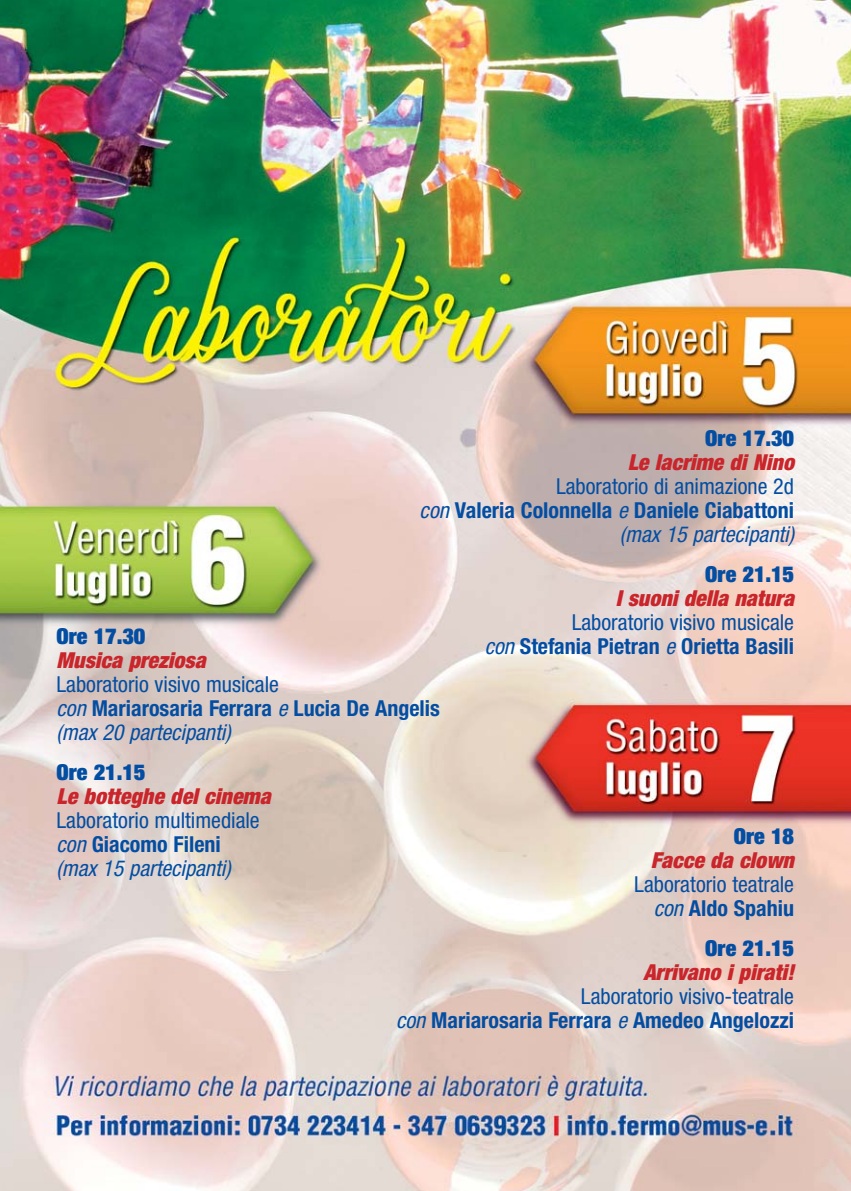
<style>
.page{position:relative;width:851px;height:1191px;background:#fff}
.page>*{position:absolute;margin:0;border:0;box-sizing:border-box;transform-origin:0 0}
.t1{font:700 condensed 22px/24px "Helvetica Neue";color:#034ea2;text-align:right}
.t2{font:italic 900 condensed 22px "Helvetica Neue";color:#c9252b}
.t3{font:condensed 22px/24px "Helvetica Neue";color:#034ea2;text-align:right}
.t4{font:900 expanded 22px "Helvetica Neue";color:#034ea2}
.s1{font-weight:400}
.s2{font-weight:400;font-style:italic}
.s3{font-style:italic}
.s4{font-weight:700}
</style>
<div class="page">
<img style="left:0;top:1px;width:850px;height:1190px">
<p class="t4" style="left:705px;top:430px;width:90px">Ore 17.30</p>
<p class="t2" style="left:627px;top:454px;width:172px">Le lacrime di Nino</p>
<p class="t1" style="left:419px;top:476px;width:376px"><span class="s1">Laboratorio di animazione 2d<br></span><span class="s2">con</span>Valeria Colonnella <span class="s2">e</span>Daniele Ciabattoni <span class="s2">(max 15 partecipanti)</span></p>
<p class="t4" style="left:705px;top:566px;width:90px">Ore 21.15</p>
<p class="t2" style="left:615px;top:590px;width:184px">I suoni della natura</p>
<p class="t1" style="left:484px;top:612px;width:311px"><span class="s1">Laboratorio visivo musicale </span><span class="s2">con</span>Stefania Pietran <span class="s2">e</span>Orietta Basili</p>
<p class="t4" style="left:56px;top:628px;width:90px">Ore 17.30</p>
<p class="t2" style="left:56px;top:652px;width:155px">Musica preziosa</p>
<p class="t1" style="left:56px;top:674px;width:385px;text-align:left"><span class="s1">Laboratorio visivo musicale<br></span><span class="s2">con</span>Mariarosaria Ferrara <span class="s2">e</span>Lucia De Angelis <span class="s2">(max 20 partecipanti)</span></p>
<p class="t4" style="left:56px;top:764px;width:90px">Ore 21.15</p>
<p class="t2" style="left:56px;top:788px;width:220px">Le botteghe del cinema</p>
<p class="t3" style="left:56px;top:810px;width:205px;text-align:left">Laboratorio multimediale <span class="s3">con</span><span class="s4">Giacomo Fileni </span><span class="s3">(max 15 partecipanti)</span></p>
<p class="t4" style="left:733px;top:828px;width:62px">Ore 18</p>
<p class="t2" style="left:650px;top:852px;width:149px">Facce da clown</p>
<p class="t3" style="left:634px;top:873px;width:161px">Laboratorio teatrale <span class="s3">con</span><span class="s4">Aldo Spahiu</span></p>
<p class="t4" style="left:705px;top:940px;width:90px">Ore 21.15</p>
<p class="t2" style="left:643px;top:964px;width:156px">Arrivano i pirati!</p>
<p class="t1" style="left:396px;top:985px;width:399px"><span class="s1">Laboratorio visivo-teatrale<br></span><span class="s2">con</span>Mariarosaria Ferrara <span class="s2">e</span>Amedeo Angelozzi</p>
</div>
